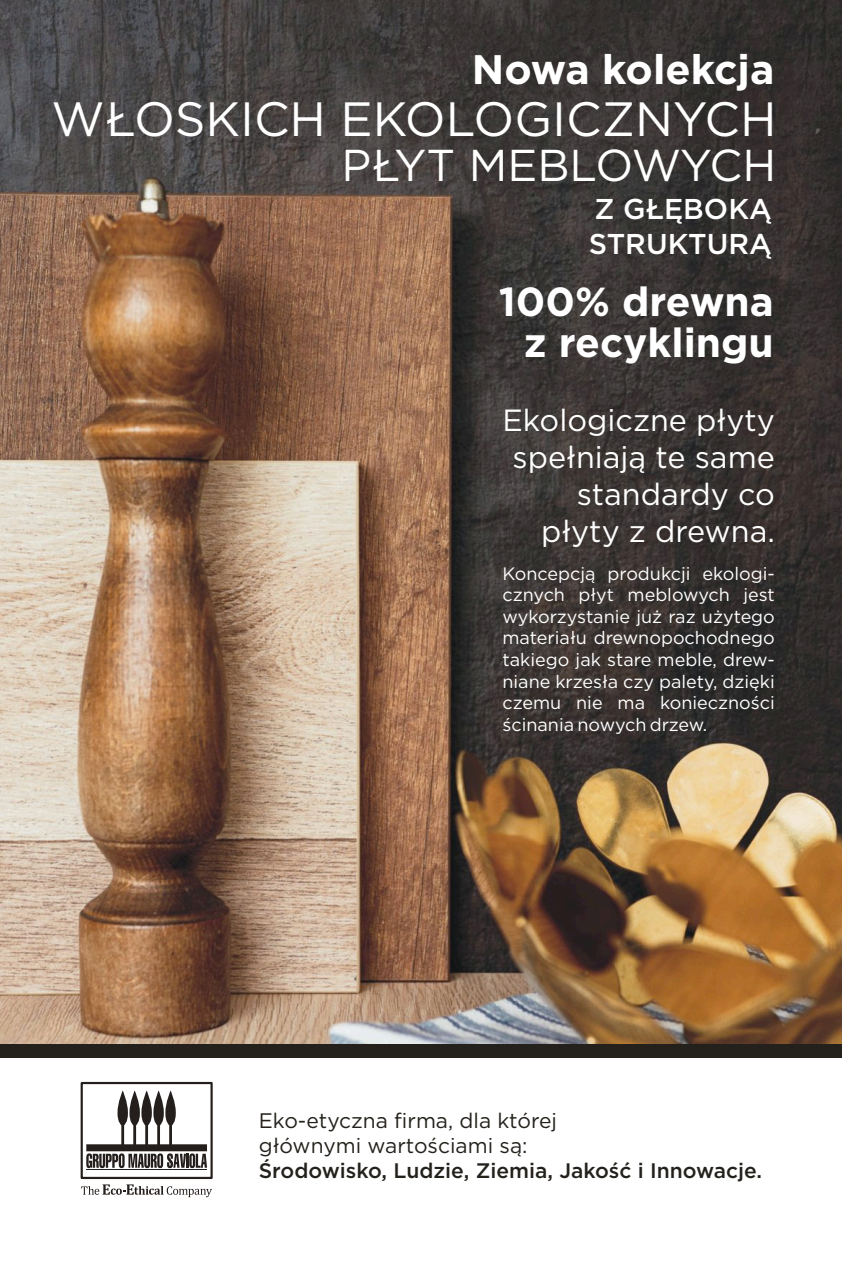
<style>
.page{position:relative;width:842px;height:1263px;background:#fff}
.page>*{position:absolute;margin:0;border:0;box-sizing:border-box;transform-origin:0 0}
.t1{font:48.15px "Gotham";color:#fff}
.t2{font:44.55px "Gotham";color:#fff}
.t3{font:700 41.25px "Gotham";color:#fff}
.t4{font:700 40.5px/41.1px "Gotham";color:#fff;text-align:right}
.t5{font:30.6px/36.8px "Gotham";color:#fff;text-align:right}
.t6{font:500 28.65px/34.3px "Gotham";color:#fff}
.t7{font:21px/25.2px "Gotham";color:#24211c}
.t8{font:500 21px "Gotham";color:#24211c}
.t9{font:18px/21.6px "Gotham";color:#fff;text-align:justify}
</style>
<div class="page">
<img style="left:0;top:0;width:842px;height:1044px">
<div style="left:0;top:1044px;width:842px;height:14px;background:#24211c"></div>
<div style="left:81px;top:1082px;width:132px;height:97px;border:2px solid #241f1c"></div>
<svg style="left:86px;top:1090px;width:121px;height:78px"></svg>
<hr style="left:86px;top:1169px;width:121px;height:1px;background:#241f1c">
<svg style="left:81px;top:1184px;width:131px;height:13px"></svg>
<h3 class="t3" style="left:472px;top:51px;width:304px">Nowa kolekcja</h3>
<h1 class="t1" style="left:52px;top:98px;width:726px">WŁOSKICH EKOLOGICZNYCH</h1>
<h2 class="t2" style="left:342px;top:146px;width:436px">PŁYT MEBLOWYCH</h2>
<h3 class="t6" style="left:589px;top:194px;width:184px">Z GŁĘBOKĄ<br>STRUKTURĄ</h3>
<h3 class="t4" style="left:499px;top:284px;width:277px">100% drewna z recyklingu</h3>
<h3 class="t5" style="left:502px;top:404px;width:274px">Ekologiczne płyty spełniają te same standardy co płyty z drewna.</h3>
<p class="t9" style="left:502px;top:563px;width:274px">Koncepcją produkcji ekologi&shy;cznych płyt meblowych jest wykorzystanie już raz użytego materiału drewnopochodnego takiego jak stare meble, drew&shy;niane krzesła czy palety, dzięki czemu nie ma konieczności ścinania nowych drzew.</p>
<p class="t7" style="left:259px;top:1108px;width:300px">Eko-etyczna firma, dla której głównymi wartościami są:</p>
<p class="t8" style="left:259px;top:1161px;width:505px">Środowisko, Ludzie, Ziemia, Jakość i Innowacje.</p>
</div>
